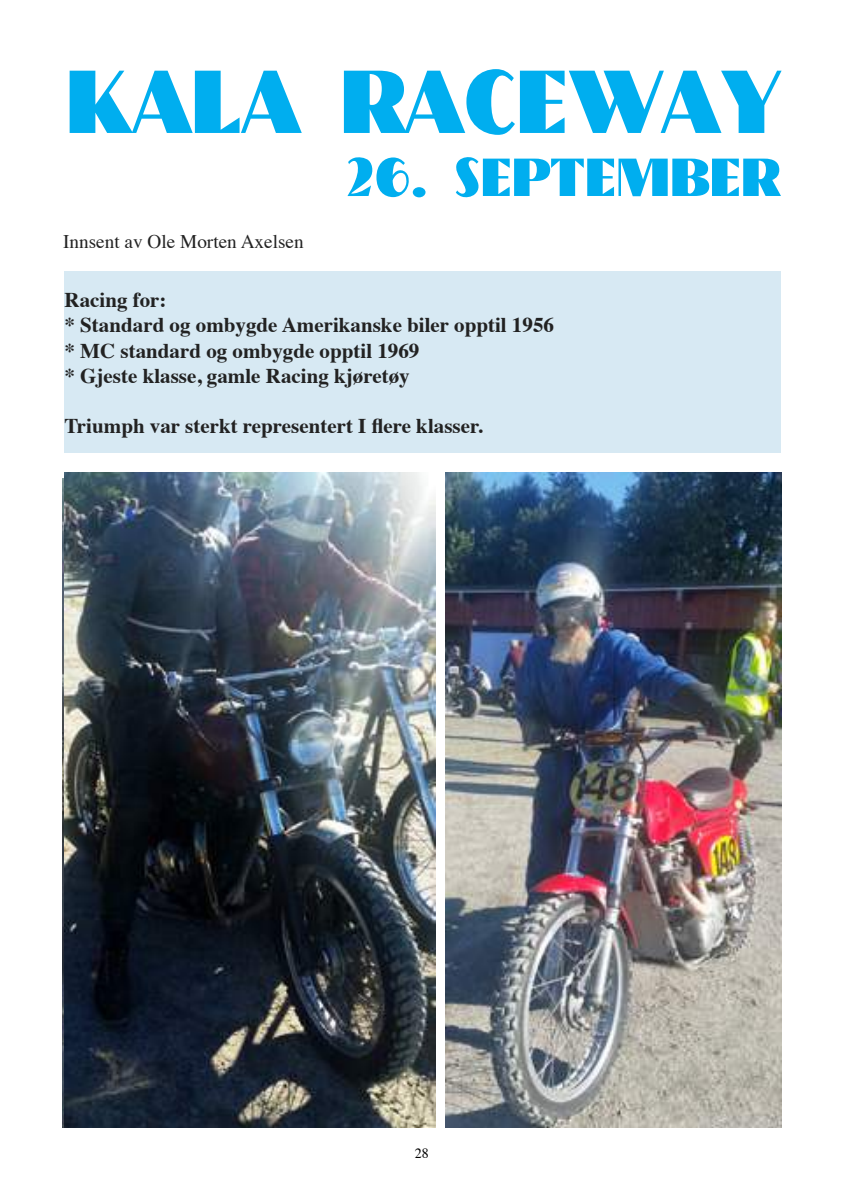
<style>
.page{position:relative;width:844px;height:1191px;background:#fff}
.page>*{position:absolute;margin:0;border:0;box-sizing:border-box;transform-origin:0 0}
.t1{font:700 105px "Camion";color:#00aeef}
.t2{font:700 63px "Camion";color:#00aeef}
.t3{font:700 21px/25.2px "Times";color:#222}
.t4{font:19.25px "Times";color:#222}
.t5{font:14px "Times";color:#000}
</style>
<div class="page">
<div style="left:64px;top:272px;width:716px;height:181px;background:#d7e9f3"></div>
<img style="left:445px;top:472px;width:335px;height:656px">
<img style="left:64px;top:472px;width:371px;height:656px">
<h1 class="t1" style="left:65px;top:47px;width:59px">KALA</h1>
<h1 class="t1" style="left:339px;top:47px;width:383px">RACEWAY</h1>
<h2 class="t2" style="left:345px;top:144px;width:362px">26. SEPTEMBER</h2>
<p class="t4" style="left:63px;top:223px;width:242px">Innsent av Ole Morten Axelsen</p>
<p class="t3" style="left:64px;top:285px;width:491px">Racing for:<br>* Standard og ombygde Amerikanske biler opptil 1956 * MC standard og ombygde opptil 1969<br>* Gjeste klasse, gamle Racing kjøretøy</p>
<p class="t3" style="left:64px;top:411px;width:419px">Triumph var sterkt representert I flere klasser.</p>
<p class="t5" style="left:415px;top:1140px;width:15px">28</p>
</div>
